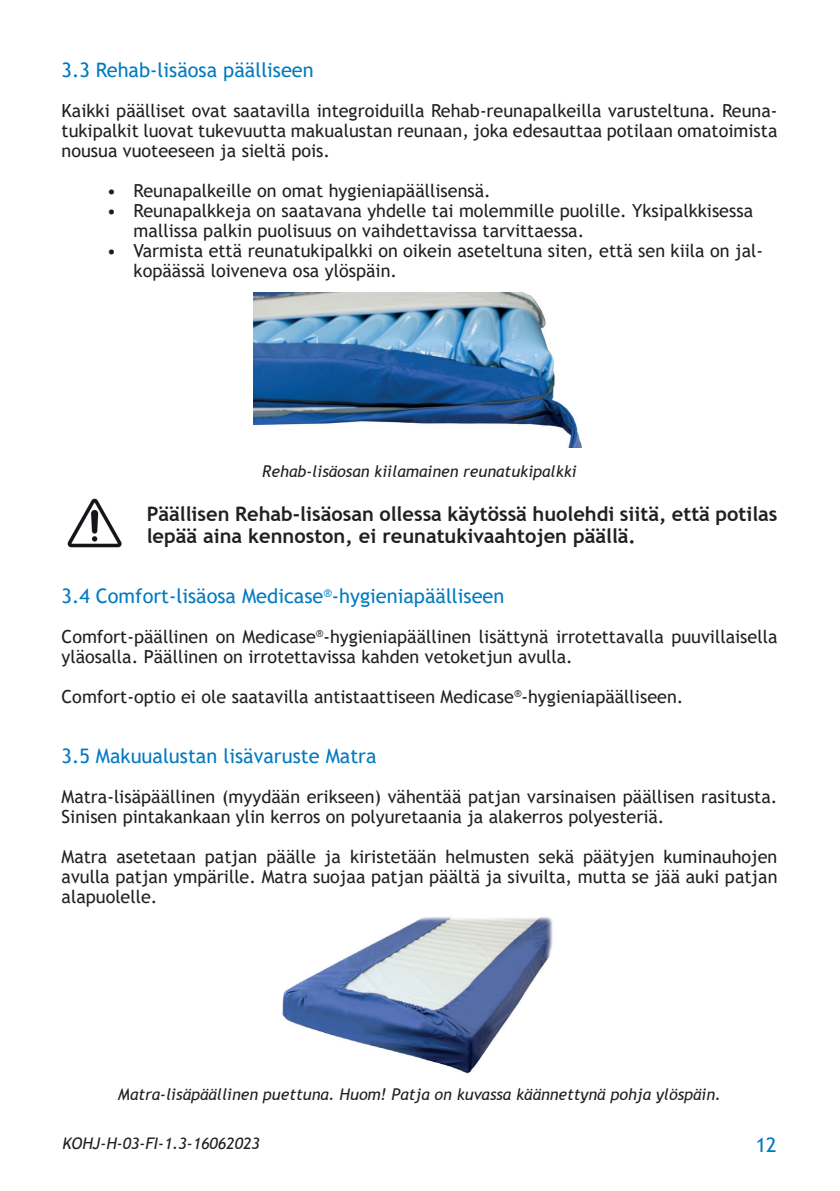
<style>
.page{position:relative;width:840px;height:1191px;background:#fff}
.page>*{position:absolute;margin:0;border:0;box-sizing:border-box;transform-origin:0 0}
.t1{font:700 20px/22px "Trebuchet MS";color:#231f20}
.t2{font:20px "Trebuchet MS";color:#007ac2}
.t3{font:18px/20px "Trebuchet MS";color:#231f20}
.t4{font:italic 16px "Trebuchet MS";color:#231f20}
</style>
<div class="page">
<img style="left:67px;top:498px;width:55px;height:50px">
<img style="left:254px;top:292px;width:329px;height:156px">
<img style="left:282px;top:917px;width:271px;height:157px">
<p class="t2" style="left:61px;top:57px;width:253px">3.3 Rehab-lisäosa päälliseen</p>
<p class="t3" style="left:61px;top:101px;width:717px;text-align:justify">Kaikki päälliset ovat saatavilla integroiduilla Rehab-reunapalkeilla varusteltuna. Reuna&shy;tukipalkit luovat tukevuutta makualustan reunaan, joka edesauttaa potilaan omatoimista nousua vuoteeseen ja sieltä pois.</p>
<p class="t3" style="left:107px;top:181px;width:385px">• Reunapalkeille on omat hygieniapäällisensä .</p>
<p class="t3" style="left:133px;top:201px;width:620px;text-indent:-27px">• Reunapalkkeja on saatavana yhdelle tai molemmille puolille. Yksipalkkisessa mallissa palkin puolisuus on vaihdettavissa tarvittaessa.</p>
<p class="t3" style="left:133px;top:241px;width:630px;text-indent:-27px">• Varmista että reunatukipalkki on oikein aseteltuna siten, että sen kiila on jal&shy;kopäässä loiveneva osa ylöspäin.</p>
<p class="t4" style="left:262px;top:462px;width:316px">Rehab-lisäosan kiilamainen reunatukipalkki</p>
<p class="t1" style="left:147px;top:503px;width:632px">Päällisen Rehab-lisäosan ollessa käytössä huolehdi siitä, että potilas lepää aina kennoston, ei reunatukivaahtojen päällä.</p>
<p class="t2" style="left:61px;top:583px;width:444px">3.4 Comfort-lisäosa Medicase<sup>®</sup>-hygieniapäälliseen</p>
<p class="t3" style="left:61px;top:627px;width:717px">Comfort-päällinen on Medicase<sup>®</sup>-hygieniapäällinen lisättynä irrotettavalla puuvillaisella yläosalla. Päällinen on irrotettavissa kahden vetoketjun avulla.</p>
<p class="t3" style="left:61px;top:687px;width:623px">Comfort-optio ei ole saatavilla antistaattiseen Medicase<sup>®</sup>-hygieniapäälliseen.</p>
<p class="t2" style="left:61px;top:743px;width:316px">3.5 Makuualustan lisävaruste Matra</p>
<p class="t3" style="left:61px;top:787px;width:717px">Matra-lisäpäällinen (myydään erikseen) vähentää patjan varsinaisen päällisen rasitusta.<br>Sinisen pintakankaan ylin kerros on polyuretaania ja alakerros polyesteriä.</p>
<p class="t3" style="left:61px;top:847px;width:717px;text-align:justify">Matra asetetaan patjan päälle ja kiristetään helmusten sekä päätyjen kuminauhojen avulla patjan ympärille. Matra suojaa patjan päältä ja sivuilta, mutta se jää auki patjan alapuolelle.</p>
<p class="t4" style="left:118px;top:1084px;width:604px">Matra-lisäpäällinen puettuna. Huom! Patja on kuvassa käännettynä pohja ylöspäin.</p>
<p class="t4" style="left:62px;top:1133px;width:199px">KOHJ-H-03-FI-1.3-16062023</p>
<p class="t2" style="left:755px;top:1132px;width:22px">12</p>
</div>
